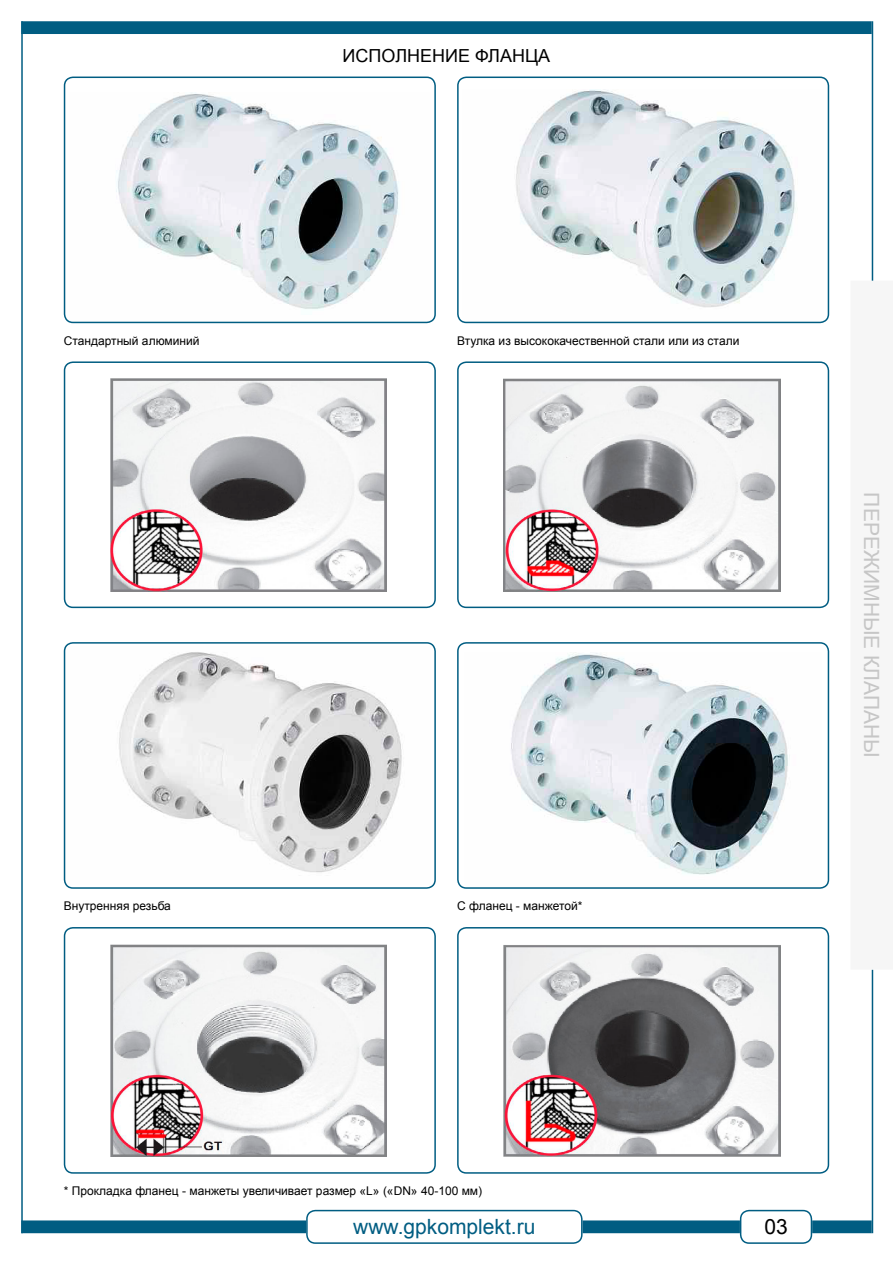
<style>
.page{position:relative;width:893px;height:1263px;background:#fff}
.page>*{position:absolute;margin:0;border:0;box-sizing:border-box;transform-origin:0 0}
.t1{font:21px "Arial";color:#005d82}
.t2{font:21px "Arial";color:#c6c6c6}
.t3{font:21px "Arial";color:#000}
.t4{font:18px "Arial";color:#000}
.t5{font:12px "Arial";color:#000}
</style>
<div class="page">
<div style="left:21px;top:1220px;width:285px;height:13px;background:#005d82;border:2px solid #005d82"></div>
<div style="left:306px;top:1210px;width:277px;height:34px;border:2px solid #005d82;border-radius:9px"></div>
<div style="left:583px;top:1220px;width:157px;height:13px;background:#005d82;border:2px solid #005d82"></div>
<div style="left:740px;top:1210px;width:72px;height:34px;border:2px solid #005d82;border-radius:9px"></div>
<div style="left:812px;top:1220px;width:60px;height:13px;background:#005d82;border:2px solid #005d82"></div>
<hr style="left:872px;top:969px;width:1px;height:264px;background:#005d82">
<div style="left:21px;top:21px;width:851px;height:13px;background:#005d82;border:2px solid #005d82"></div>
<hr style="left:872px;top:21px;width:1px;height:260px;background:#005d82">
<hr style="left:21px;top:21px;width:2px;height:1212px;background:#005d82">
<img style="left:111px;top:378px;width:276px;height:213px">
<img style="left:504px;top:945px;width:276px;height:212px">
<img style="left:111px;top:944px;width:276px;height:213px">
<img style="left:504px;top:378px;width:276px;height:213px">
<img style="left:116px;top:93px;width:283px;height:216px">
<img style="left:511px;top:653px;width:279px;height:222px">
<img style="left:64px;top:646px;width:338px;height:238px">
<img style="left:516px;top:89px;width:280px;height:219px">
<div style="left:64px;top:77px;width:372px;height:246px;border:2px solid #005d82;border-radius:9px"></div>
<div style="left:457px;top:77px;width:372px;height:246px;border:2px solid #005d82;border-radius:9px"></div>
<div style="left:64px;top:642px;width:372px;height:247px;border:2px solid #005d82;border-radius:9px"></div>
<div style="left:457px;top:642px;width:372px;height:247px;border:2px solid #005d82;border-radius:9px"></div>
<div style="left:64px;top:361px;width:372px;height:247px;border:2px solid #005d82;border-radius:9px"></div>
<div style="left:64px;top:927px;width:372px;height:247px;border:2px solid #005d82;border-radius:9px"></div>
<div style="left:457px;top:927px;width:372px;height:247px;border:2px solid #005d82;border-radius:9px"></div>
<div style="left:457px;top:361px;width:372px;height:247px;border:2px solid #005d82;border-radius:9px"></div>
<h2 class="t4" style="left:343px;top:44px;width:209px">ИСПОЛНЕНИЕ ФЛАНЦА</h2>
<p class="t5" style="left:64px;top:333px;width:137px">Стандартный алюминий</p>
<p class="t5" style="left:457px;top:333px;width:284px">Втулка из высококачественной стали или из стали</p>
<p class="t5" style="left:64px;top:898px;width:109px">Внутренняя резьба</p>
<p class="t5" style="left:457px;top:898px;width:127px">С фланец - манжетой*</p>
<h1 class="t2" style="left:885px;top:492px;width:267px;rotate:90deg">ПЕРЕЖИМНЫЕ КЛАПАНЫ</h1>
<p class="t5" style="left:64px;top:1183px;width:420px">* Прокладка фланец - манжеты увеличивает размер «L» («DN» 40-100 мм)</p>
<h1 class="t1" style="left:353px;top:1212px;width:184px">www.gpkomplekt.ru</h1>
<h1 class="t3" style="left:764px;top:1212px;width:25px">03</h1>
</div>
